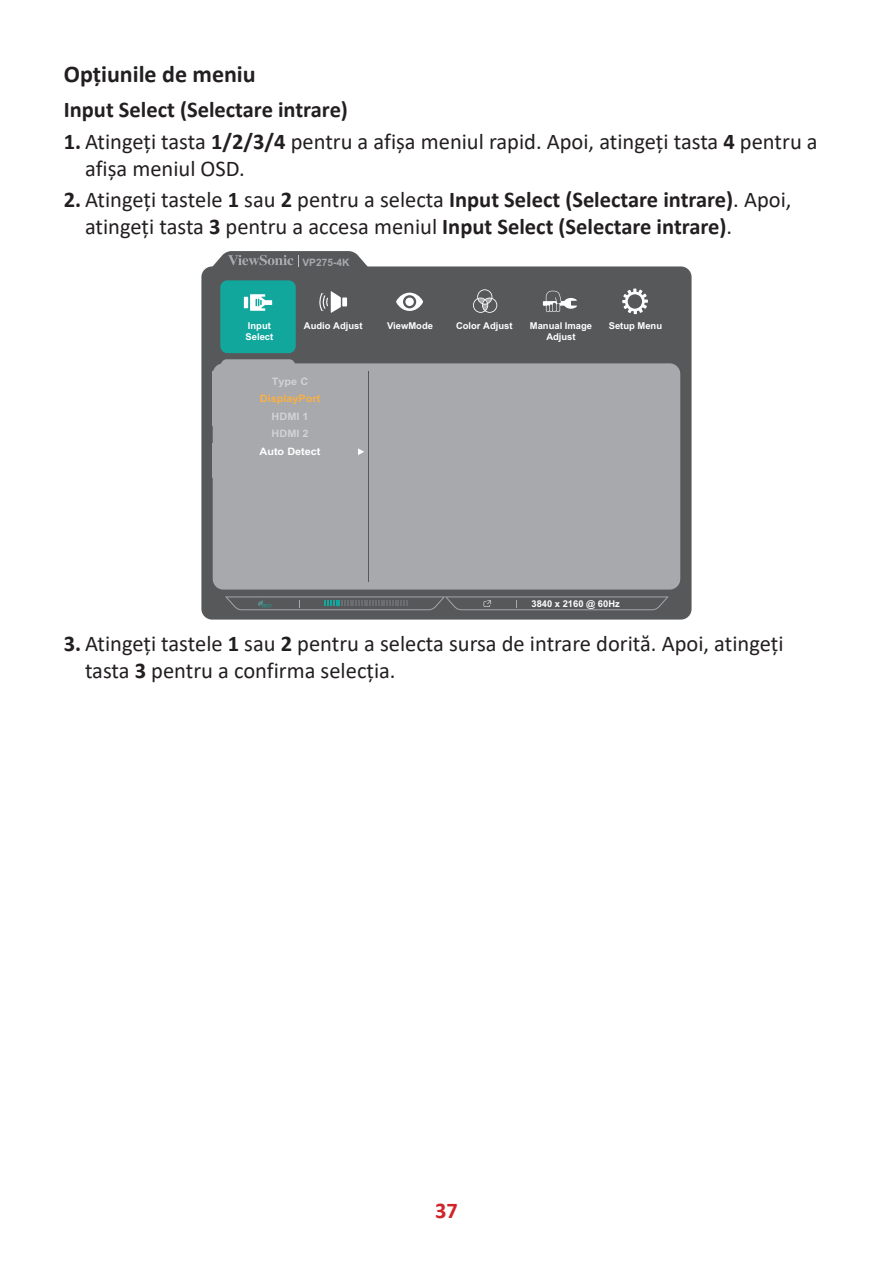
<style>
.page{position:relative;width:893px;height:1263px;background:#fff}
.page>*{position:absolute;margin:0;border:0;box-sizing:border-box;transform-origin:0 0}
.t1{font:700 24px "Calibri";color:#231f20}
.t2{font:22.5px/27px "Calibri";color:#231f20}
.t3{font:700 22.5px "Calibri";color:#231f20}
.t4{font:700 22.5px "Calibri";color:#d1232a}
.t5{font:700 10.2px/17.5px "Arial";color:#d1d2d4;scale:1.06 1}
.t6{font:700 10.2px "Arial";color:#fbb041;scale:1.06 1}
.t7{font:700 10.2px "Arial";color:#fff;scale:1.06 1}
.t8{font:700 10.2px "Arial";color:#a8a9ad}
.t9{font:700 9.45px/11.2px "Arial";color:#fff}
.t10{font:700 9.3px "Arial";color:#fff}
.s1{font-weight:700}
</style>
<div class="page">
<div style="left:201px;top:266px;width:491px;height:354px;background:#57585a;border-radius:11px"></div>
<svg style="left:221px;top:359px;width:74px;height:4px"></svg>
<div style="left:213px;top:363px;width:467px;height:227px;background:#a8a9ad;border-radius:11px"></div>
<div style="left:220px;top:280px;width:76px;height:73px;background:#12a79d;border-radius:7px"></div>
<svg style="left:358px;top:448px;width:6px;height:7px"></svg>
<hr style="left:368px;top:372px;width:1px;height:210px;background:#57585a">
<svg style="left:225px;top:596px;width:444px;height:14px"></svg>
<svg style="left:208px;top:251px;width:165px;height:17px"></svg>
<svg style="left:622px;top:289px;width:26px;height:25px"></svg>
<svg style="left:396px;top:293px;width:27px;height:18px"></svg>
<div style="left:405px;top:298px;width:9px;height:8px;background:#fff;border-radius:50%"></div>
<svg style="left:543px;top:291px;width:34px;height:21px"></svg>
<hr style="left:244px;top:297px;width:4px;height:11px;background:#fff">
<svg style="left:250px;top:294px;width:22px;height:17px"></svg>
<div style="left:342px;top:297px;width:5px;height:9px;background:#fff"></div>
<svg style="left:319px;top:291px;width:22px;height:22px"></svg>
<svg style="left:473px;top:289px;width:24px;height:24px"></svg>
<p class="t1" style="left:64px;top:57px;width:193px">Opțiunile de meniu</p>
<p class="t3" style="left:64px;top:94px;width:286px">Input Select (Selectare intrare)</p>
<p class="t2" style="left:85px;top:127px;width:734px;text-indent:-21px"><span class="s1">1.</span> Atingeți tasta <span class="s1">1/2/3/4</span> pentru a afișa meniul rapid. Apoi, atingeți tasta <span class="s1">4</span> pentru a afișa meniul OSD.</p>
<p class="t2" style="left:85px;top:185px;width:708px;text-indent:-21px"><span class="s1">2.</span> Atingeți tastele <span class="s1">1</span> sau <span class="s1">2</span> pentru a selecta <span class="s1">Input Select (Selectare intrare)</span>. Apoi, atingeți tasta <span class="s1">3</span> pentru a accesa meniul <span class="s1">Input Select (Selectare intrare)</span>.</p>
<p class="t8" style="left:302px;top:255px;width:49px">VP275-4K</p>
<p class="t9" style="left:245px;top:320px;width:29px">Input<br>Select</p>
<p class="t9" style="left:304px;top:320px;width:60px">Audio Adjust</p>
<p class="t5" style="left:272px;top:372px;width:36px">Type C</p>
<p class="t6" style="left:260px;top:391px;width:59px">DisplayPort</p>
<p class="t5" style="left:272px;top:407px;width:36px">HDMI 1<br>HDMI 2</p>
<p class="t7" style="left:260px;top:444px;width:59px">Auto Detect</p>
<p class="t9" style="left:387px;top:320px;width:47px">ViewMode</p>
<p class="t9" style="left:456px;top:320px;width:58px">Color Adjust</p>
<p class="t9" style="left:530px;top:320px;width:64px">Manual Image</p>
<p class="t9" style="left:609px;top:320px;width:55px">Setup Menu</p>
<p class="t9" style="left:546px;top:331px;width:31px">Adjust</p>
<p class="t10" style="left:531px;top:597px;width:90px">3840 x 2160 @ 60Hz</p>
<p class="t2" style="left:85px;top:629px;width:700px;text-indent:-21px"><span class="s1">3.</span> Atingeți tastele <span class="s1">1</span> sau <span class="s1">2</span> pentru a selecta sursa de intrare dorită. Apoi, atingeți tasta <span class="s1">3</span> pentru a confirma selecția.</p>
<p class="t4" style="left:435px;top:1194px;width:24px">37</p>
</div>
